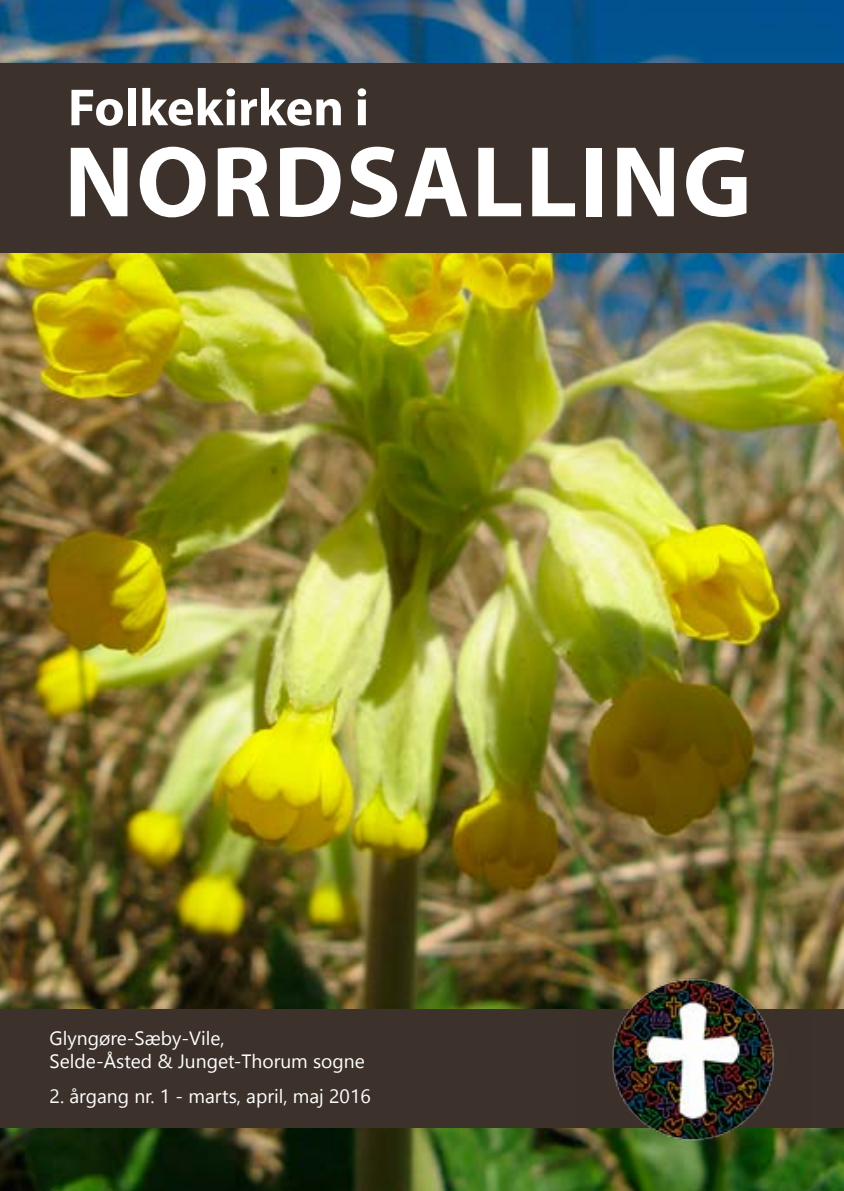
<style>
.page{position:relative;width:844px;height:1191px;background:#fff}
.page>*{position:absolute;margin:0;border:0;box-sizing:border-box;transform-origin:0 0}
.t1{font:700 101.5px "Myriad Pro";letter-spacing:.02em;color:#fff}
.t2{font:700 52.5px "Myriad Pro";color:#fff}
.t3{font:19.25px/23.1px "Nirmala UI";color:#fff}
</style>
<div class="page">
<img style="left:0;top:0;width:843px;height:1191px">
<div style="left:0;top:63px;width:843px;height:189px;background:#3c322b"></div>
<div style="left:0;top:1009px;width:843px;height:118px;background:#3c322b"></div>
<img style="left:577px;top:942px;width:233px;height:234px">
<h2 class="t2" style="left:68px;top:73px;width:302px">Folkekirken i</h2>
<h1 class="t1" style="left:64px;top:116px;width:689px">NORDSALLING</h1>
<p class="t3" style="left:50px;top:1026px;width:317px">Glyngøre-Sæby-Vile,<br>Selde-Åsted &amp; Junget-Thorum sogne</p>
<p class="t3" style="left:50px;top:1084px;width:322px">2. årgang nr. 1 - marts, april, maj 2016</p>
</div>
